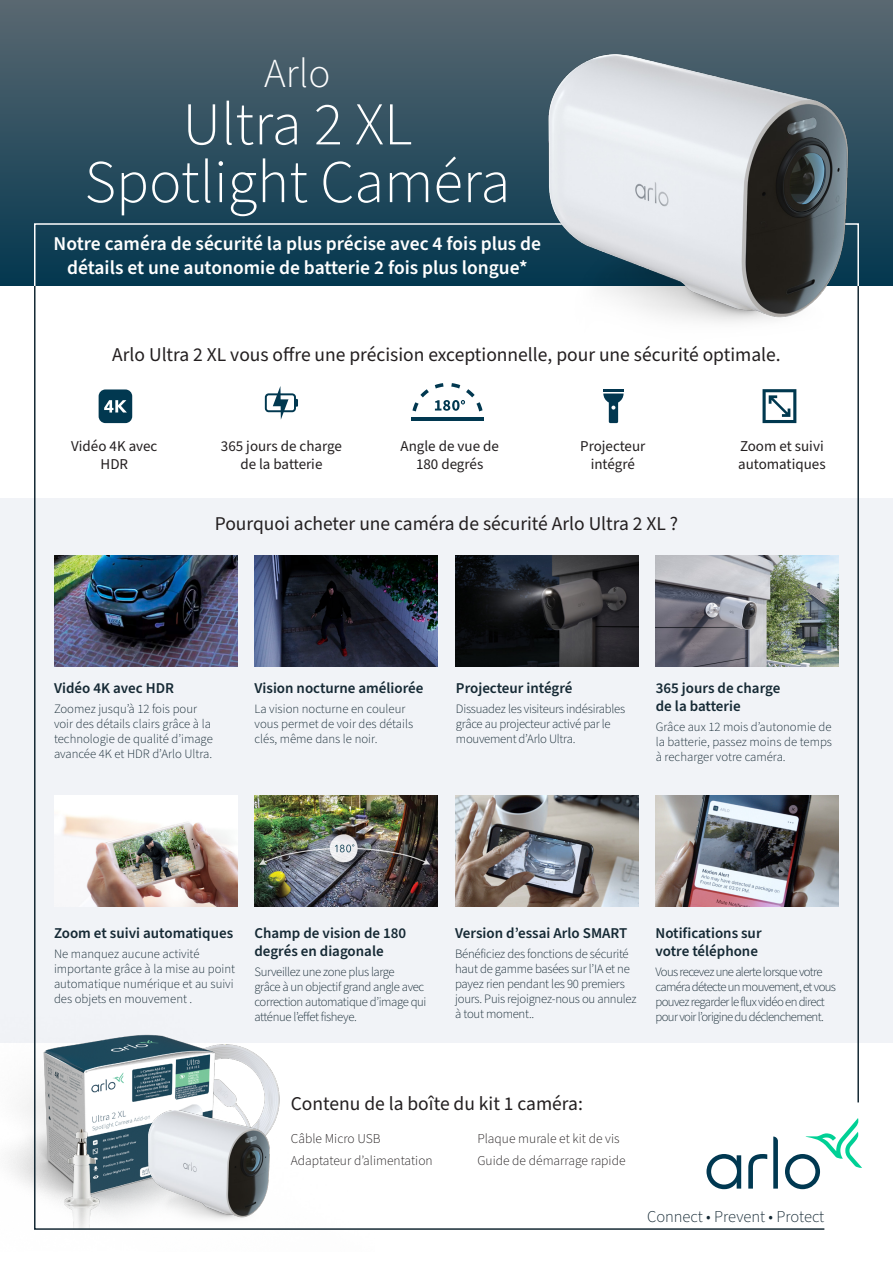
<style>
.page{position:relative;width:893px;height:1263px;background:#fff}
.page>*{position:absolute;margin:0;border:0;box-sizing:border-box;transform-origin:0 0}
.t1{font:300 60.75px/57.8px "Source Sans Pro";color:#fff;text-align:center}
.t2{font:300 41.25px "Source Sans Pro";color:#fff}
.t3{font:19.5px "Source Sans Pro";color:#231f20}
.t4{font:600 19.5px/24px "Source Sans Pro";color:#fff;text-align:center}
.t5{font:300 16.5px "Source Sans Pro";color:#152934}
.t6{font:600 15px/18px "Source Sans Pro";color:#152934}
.t7{font:15px/18px "Source Sans Pro";color:#231f20;text-align:center}
.t8{font:300 13.5px/22.2px "Source Sans Pro";color:#231f20}
.t9{font:300 12.75px/15px "Source Sans Pro";letter-spacing:-.02em;color:#152934}
.t10{font:300 12.75px/15px "Source Sans Pro";color:#152934}
.t11{font:300 12.75px/15px "Source Sans Pro";letter-spacing:-.05em;color:#152934}
</style>
<div class="page">
<div style="left:0;top:0;width:893px;height:286px;background:linear-gradient(to bottom,#5a6871,#03374f)"></div>
<div style="left:0;top:498px;width:893px;height:544px;background:#f1f3f7"></div>
<img style="left:826px;top:795px;width:13px;height:111px">
<svg style="left:826px;top:1118px;width:36px;height:50px"></svg>
<img style="left:826px;top:556px;width:13px;height:110px">
<hr style="left:857px;top:286px;width:2px;height:816px;background:#152934">
<img style="left:33px;top:284px;width:793px;height:946px">
<div style="left:34px;top:223px;width:825px;height:64px;border:2px solid #fff"></div>
<img style="left:546px;top:54px;width:313px;height:316px">
<img style="left:147px;top:1111px;width:126px;height:119px">
<h2 class="t2" style="left:264px;top:45px;width:68px">Arlo</h2>
<h1 class="t1" style="left:84px;top:97px;width:427px">Ultra 2 XL<br>Spotlight Caméra</h1>
<h3 class="t4" style="left:54px;top:232px;width:489px">Notre caméra de sécurité la plus précise avec 4 fois plus de détails et une autonomie de batterie 2 fois plus longue*</h3>
<h3 class="t3" style="left:112px;top:342px;width:670px">Arlo Ultra 2 XL vous offre une précision exceptionnelle, pour une sécurité optimale.</h3>
<p class="t7" style="left:71px;top:437px;width:88px">Vidéo 4K avec<br>HDR</p>
<p class="t7" style="left:400px;top:437px;width:100px">Angle de vue de<br>180 degrés</p>
<p class="t7" style="left:580px;top:437px;width:67px">Projecteur intégré</p>
<p class="t7" style="left:738px;top:437px;width:89px;text-align:left">Zoom et suivi automatiques</p>
<p class="t7" style="left:221px;top:437px;width:123px">365 jours de charge de la batterie</p>
<h3 class="t3" style="left:215px;top:510px;width:465px">Pourquoi acheter une caméra de sécurité Arlo Ultra 2 XL ?</h3>
<p class="t6" style="left:54px;top:680px;width:121px">Vidéo 4K avec HDR</p>
<p class="t10" style="left:54px;top:701px;width:160px">Zoomez jusqu’à 12 fois pour voir des détails clairs grâce à la technologie de qualité d’image avancée 4K et HDR d’Arlo Ultra.</p>
<p class="t6" style="left:254px;top:680px;width:171px">Vision nocturne améliorée</p>
<p class="t10" style="left:254px;top:701px;width:160px">La vision nocturne en couleur vous permet de voir des détails clés, même dans le noir.</p>
<p class="t6" style="left:456px;top:680px;width:118px">Projecteur intégré</p>
<p class="t9" style="left:456px;top:701px;width:171px">Dissuadez les visiteurs indésirables grâce au projecteur activé par le mouvement d’Arlo Ultra.</p>
<p class="t6" style="left:656px;top:680px;width:126px">365 jours de charge de la batterie</p>
<p class="t9" style="left:656px;top:719px;width:178px;text-align:justify">Grâce aux 12 mois d’autonomie de la batterie, passez moins de temps à recharger votre caméra.</p>
<p class="t6" style="left:54px;top:925px;width:181px">Zoom et suivi automatiques</p>
<p class="t10" style="left:54px;top:946px;width:183px">Ne manquez aucune activité importante grâce à la mise au point automatique numérique et au suivi des objets en mouvement .</p>
<p class="t6" style="left:254px;top:925px;width:153px">Champ de vision de 180 degrés en diagonale</p>
<p class="t9" style="left:254px;top:964px;width:173px">Surveillez une zone plus large<br>grâce à un objectif grand angle avec correction automatique d’image qui atténue l’effet fisheye.</p>
<p class="t6" style="left:455px;top:925px;width:174px">Version d’essai Arlo SMART</p>
<p class="t9" style="left:455px;top:946px;width:183px">Bénéficiez des fonctions de sécurité haut de gamme basées sur l’IA et ne payez rien pendant les 90 premiers jours. Puis rejoignez-nous ou annulez à tout moment..</p>
<p class="t6" style="left:655px;top:925px;width:108px">Notifications sur votre téléphone</p>
<p class="t11" style="left:655px;top:964px;width:182px">Vous recevez une alerte lorsque votre caméra détecte un mouvement, et vous pouvez regarder le flux vidéo en direct pour voir l’origine du déclenchement.</p>
<h3 class="t3" style="left:291px;top:1090px;width:294px">Contenu de la boîte du kit 1 caméra:</h3>
<p class="t8" style="left:291px;top:1128px;width:143px">Câble Micro USB<br>Adaptateur d’alimentation</p>
<p class="t8" style="left:477px;top:1128px;width:150px">Plaque murale et kit de vis<br>Guide de démarrage rapide</p>
<p class="t5" style="left:647px;top:1205px;width:179px">Connect • Prevent • Protect</p>
</div>
